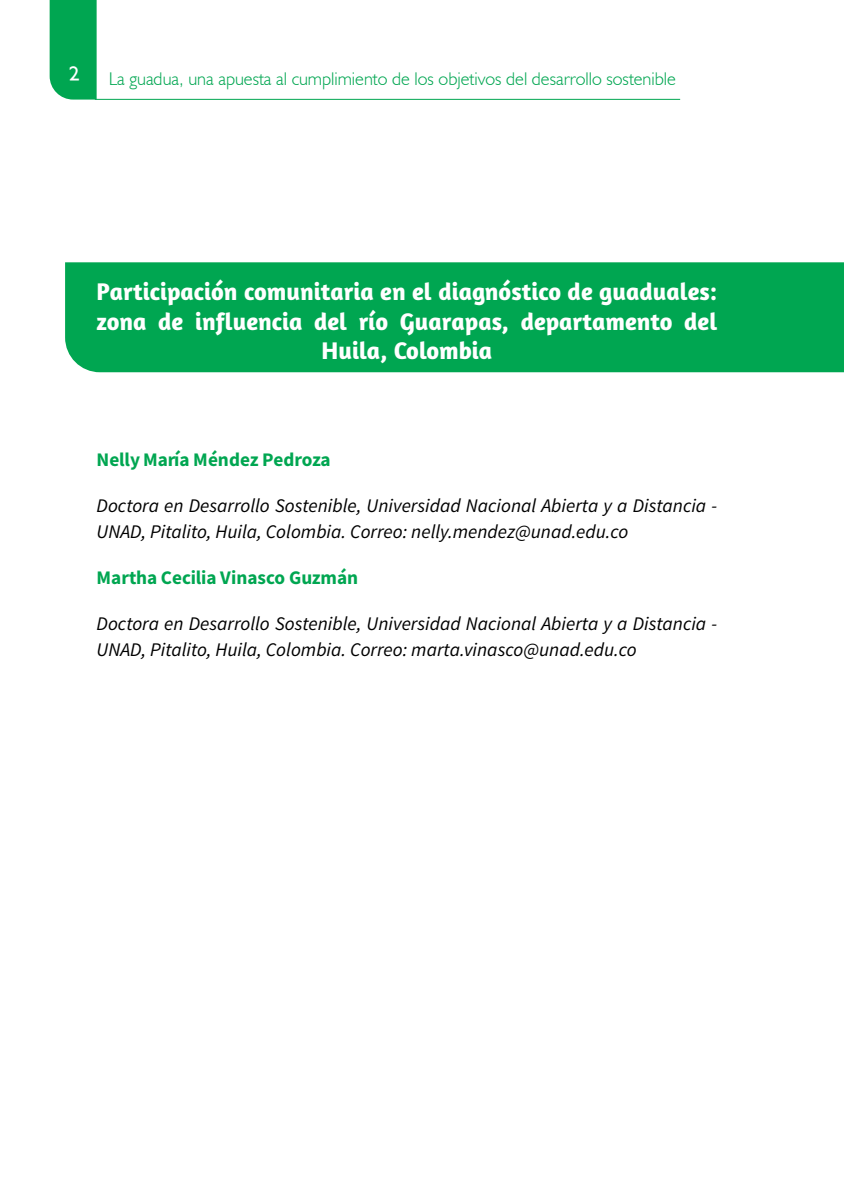
<style>
.page{position:relative;width:844px;height:1191px;background:#fff}
.page>*{position:absolute;margin:0;border:0;box-sizing:border-box;transform-origin:0 0}
.T1{font:700 24.5px/29.8px "Amaranth";color:#fff;text-align:center}
.TXT{font:italic 19.25px/26.2px "Source Sans Variable";letter-spacing:.02em;color:#000}
.TXT-2{font:19.25px "Source Sans Variable";letter-spacing:.04em;color:#00a651}
.t1{font:700 19.25px "Petita";color:#fff}
.t2{font:300 18.38px "Humanist 521 BT";color:#00a651}
</style>
<div class="page">
<div style="left:50px;top:0;width:47px;height:100px;background:#00a651"></div>
<hr style="left:95px;top:99px;width:585px;height:1px;background:#00a651">
<div style="left:65px;top:262px;width:778px;height:110px;background:#00a651"></div>
<p class="t1" style="left:69px;top:62px;width:12px">2</p>
<p class="t2" style="left:109px;top:67px;width:568px">La guadua, una apuesta al cumplimiento de los objetivos del desarrollo sostenible</p>
<p class="T1" style="left:97px;top:276px;width:622px">Participación comunitaria en el diagnóstico de guaduales: zona de influencia del río Guarapas, departamento del<br>Huila, Colombia</p>
<p class="TXT-2" style="left:97px;top:447px;width:235px">Nelly María Méndez Pedroza</p>
<p class="TXT" style="left:97px;top:492px;width:621px">Doctora en Desarrollo Sostenible, Universidad Nacional Abierta y a Distancia -<br>UNAD, Pitalito, Huila, Colombia. Correo: nelly.mendez@unad.edu.co</p>
<p class="TXT-2" style="left:97px;top:566px;width:262px">Martha Cecilia Vinasco Guzmán</p>
<p class="TXT" style="left:97px;top:611px;width:621px">Doctora en Desarrollo Sostenible, Universidad Nacional Abierta y a Distancia -<br>UNAD, Pitalito, Huila, Colombia. Correo: marta.vinasco@unad.edu.co</p>
</div>
